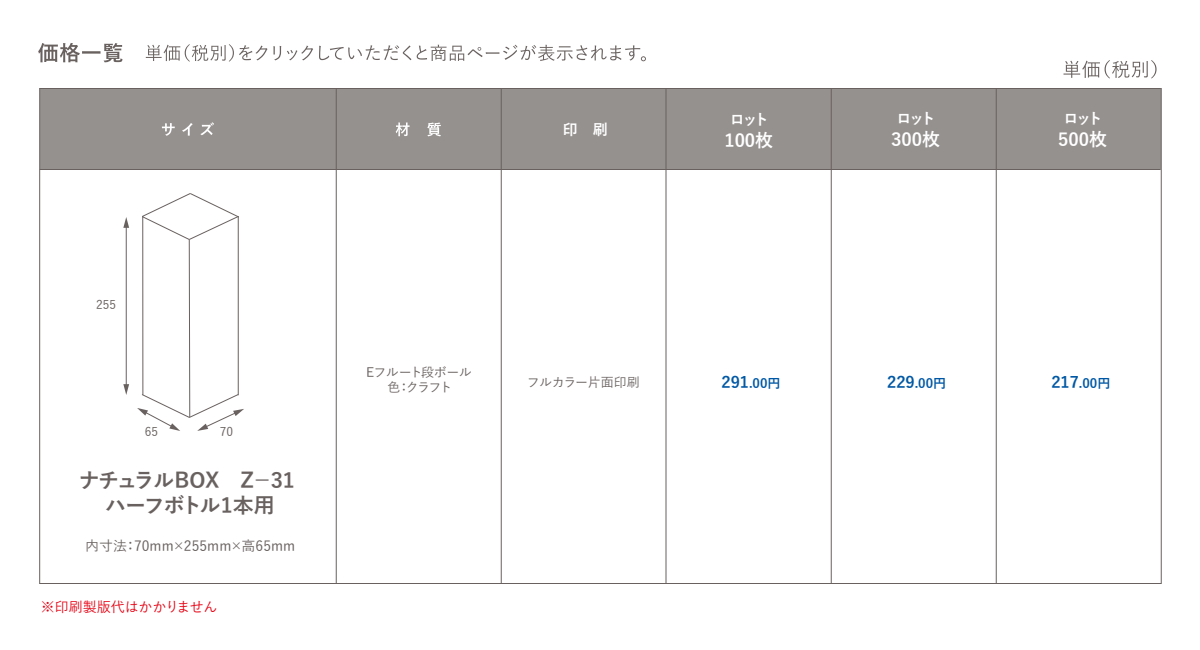
<style>
.page{position:relative;width:1200px;height:650px;background:#fff}
.page>*{position:absolute;margin:0;border:0;box-sizing:border-box;transform-origin:0 0}
.t1{font:700 21px/25.2px "Yu Gothic";letter-spacing:-.055em;color:#68615f;text-align:center}
.t2{font:700 18px "Yu Gothic";color:#fff}
.t3{font:700 15px "Yu Gothic";letter-spacing:-.195em;color:#fff}
.t4{font:500 14px "Yu Gothic";color:#68615f}
.t5{font:500 14px "Yu Gothic";letter-spacing:-.01em;color:#e60012}
.t6{font:700 13px "Yu Gothic";color:#0058a4}
.t7{font:500 13px/15.6px "Yu Gothic";letter-spacing:-.07em;color:#68615f;text-align:center}
.t8{font:500 13px "Yu Gothic";letter-spacing:-.04em;color:#68615f}
.t9{font:500 12px "Yu Gothic";color:#68615f}
.s1{font-size:16px}
</style>
<div class="page">
<div style="left:40px;top:88px;width:1121px;height:81px;background:#95918f"></div>
<svg style="left:162px;top:123px;width:13px;height:13px"></svg>
<svg style="left:182px;top:123px;width:11px;height:13px"></svg>
<svg style="left:200px;top:122px;width:14px;height:13px"></svg>
<hr style="left:40px;top:169px;width:1121px;height:1px;background:#68615f">
<hr style="left:336px;top:88px;width:1px;height:495px;background:#68615f">
<hr style="left:501px;top:88px;width:1px;height:495px;background:#68615f">
<svg style="left:146px;top:44px;width:121px;height:18px"></svg>
<svg style="left:273px;top:46px;width:8px;height:14px"></svg>
<svg style="left:287px;top:46px;width:26px;height:14px"></svg>
<svg style="left:319px;top:45px;width:92px;height:15px"></svg>
<svg style="left:417px;top:45px;width:229px;height:16px"></svg>
<svg style="left:1064px;top:60px;width:93px;height:19px"></svg>
<svg style="left:38px;top:43px;width:85px;height:19px"></svg>
<svg style="left:396px;top:122px;width:14px;height:14px"></svg>
<svg style="left:427px;top:122px;width:14px;height:14px"></svg>
<hr style="left:666px;top:88px;width:1px;height:495px;background:#68615f">
<hr style="left:39px;top:88px;width:1px;height:496px;background:#68615f">
<hr style="left:40px;top:88px;width:1121px;height:1px;background:#68615f">
<hr style="left:831px;top:88px;width:1px;height:495px;background:#68615f">
<hr style="left:40px;top:583px;width:1122px;height:1px;background:#68615f">
<hr style="left:996px;top:89px;width:1px;height:494px;background:#68615f">
<hr style="left:1161px;top:88px;width:1px;height:495px;background:#68615f">
<hr style="left:126px;top:226px;width:1px;height:160px;background:#68615f">
<svg style="left:123px;top:217px;width:6px;height:11px"></svg>
<svg style="left:123px;top:384px;width:6px;height:11px"></svg>
<svg style="left:137px;top:193px;width:107px;height:238px"></svg>
<hr style="left:142px;top:216px;width:1px;height:179px;background:#68615f">
<p class="t9" style="left:96px;top:293px;width:21px">255</p>
<p class="t9" style="left:145px;top:420px;width:15px">65</p>
<p class="t9" style="left:220px;top:420px;width:15px">70</p>
<p class="t1" style="left:79px;top:468px;width:218px">ナチュラルBOX　Z－31ハーフボトル1本用</p>
<p class="t4" style="left:85px;top:533px;width:212px">内寸法：70mm×255mm×高65mm</p>
<p class="t5" style="left:41px;top:594px;width:178px">※印刷製版代はかかりません</p>
<p class="t3" style="left:563px;top:121px;width:46px">印　刷</p>
<p class="t7" style="left:366px;top:362px;width:107px">Eフルート段ボール色：クラフト</p>
<p class="t8" style="left:527px;top:370px;width:115px">フルカラー片面印刷</p>
<p class="t3" style="left:730px;top:111px;width:41px">ロット</p>
<p class="t2" style="left:724px;top:130px;width:50px">100枚</p>
<p class="t3" style="left:897px;top:110px;width:41px">ロット</p>
<p class="t2" style="left:891px;top:129px;width:50px">300枚</p>
<p class="t3" style="left:1064px;top:110px;width:41px">ロット</p>
<p class="t2" style="left:1058px;top:129px;width:50px">500枚</p>
<p class="t6" style="left:722px;top:376px;width:61px"><span class="s1">291</span>.00円</p>
<p class="t6" style="left:887px;top:376px;width:61px"><span class="s1">229</span>.00円</p>
<p class="t6" style="left:1051px;top:376px;width:61px"><span class="s1">217</span>.00円</p>
</div>
